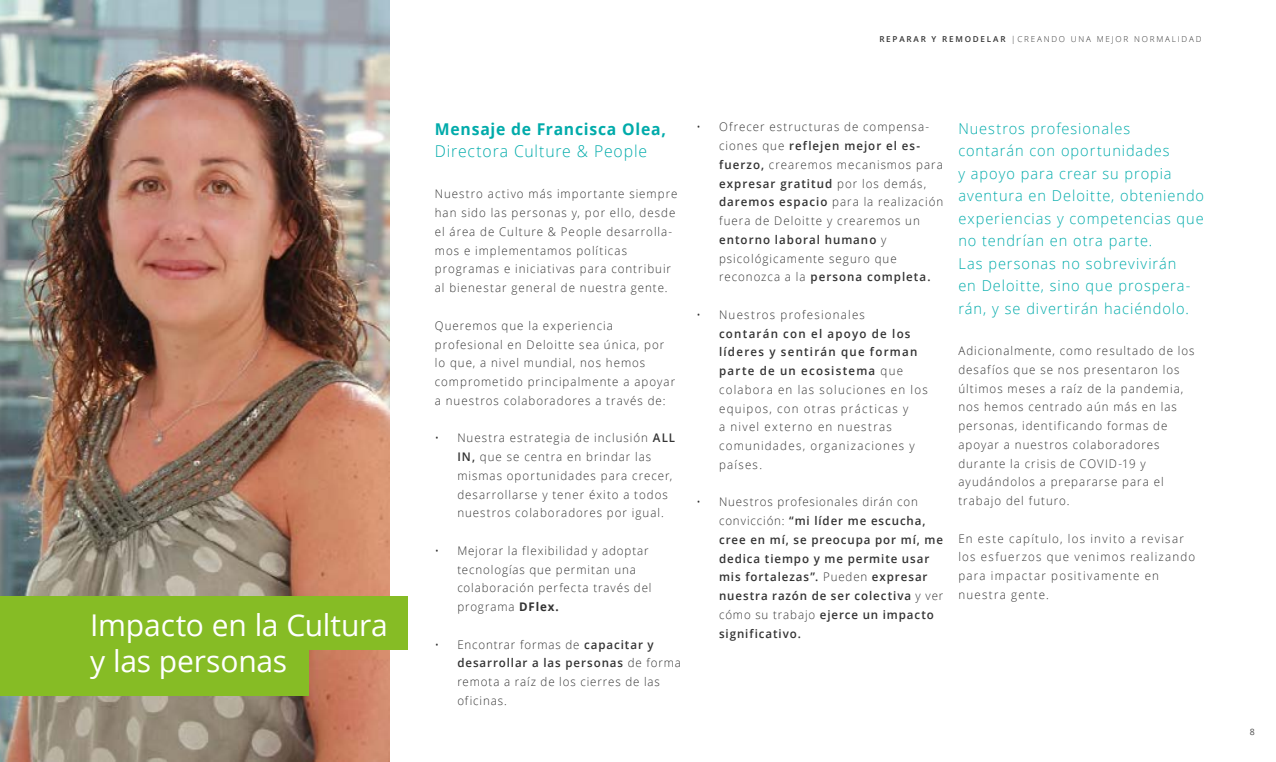
<style>
.page{position:relative;width:1276px;height:762px;background:#fff}
.page>*{position:absolute;margin:0;border:0;box-sizing:border-box;transform-origin:0 0}
.t1{font:30px/36px "Open Sans";letter-spacing:-.01em;color:#fff}
.t2{font:700 16.25px "Open Sans";letter-spacing:.05em;color:#00abaa}
.t3{font:300 16.25px "Open Sans";letter-spacing:.055em;color:#00abaa}
.t4{font:300 15px/22.5px "Open Sans";letter-spacing:.065em;color:#00abaa}
.t5{font:300 11.88px/18.8px "Open Sans";letter-spacing:.09em;color:#333}
.t6{font:300 11.88px/18.8px "Open Sans";letter-spacing:.11em;color:#333}
.t7{font:600 11.88px/18.8px "Open Sans";letter-spacing:.08em;color:#333}
.t8{font:8.75px "Open Sans";color:#4d4d4d}
.t9{font:300 8.12px "Open Sans";letter-spacing:.22em;color:#333}
.s1{font-weight:600}
.s2{font-weight:700}
.s3{font-weight:300}
</style>
<div class="page">
<img style="left:0;top:0;width:390px;height:762px">
<div style="left:0;top:596px;width:407px;height:53px;background:#86bc25"></div>
<div style="left:0;top:642px;width:308px;height:54px;background:#86bc25"></div>
<h1 class="t1" style="left:90px;top:606px;width:299px">Impacto en la Cultura y las personas</h1>
<p class="t9" style="left:879px;top:33px;width:324px"><span class="s1">REPARAR Y REMODELAR</span> |CREANDO UNA MEJOR NORMALIDAD</p>
<h2 class="t2" style="left:435px;top:117px;width:233px">Mensaje de Francisca Olea,</h2>
<h2 class="t3" style="left:435px;top:140px;width:214px">Directora Culture &amp; People</h2>
<p class="t5" style="left:435px;top:184px;width:244px">Nuestro activo más importante siempre han sido las personas y, por ello, desde el área de Culture &amp; People desarrolla&shy;mos e implementamos políticas programas e iniciativas para contribuir al bienestar general de nuestra gente.</p>
<p class="t5" style="left:435px;top:316px;width:242px">Queremos que la experiencia profesional en Deloitte sea única, por lo que, a nivel mundial, nos hemos comprometido principalmente a apoyar a nuestros colaboradores a través de:</p>
<p class="t5" style="left:457px;top:428px;width:219px;text-indent:-22px">• Nuestra estrategia de inclusión <span class="s1">ALL IN,</span> que se centra en brindar las mismas oportunidades para crecer, desarrollarse y tener éxito a todos nuestros colaboradores por igual.</p>
<p class="t5" style="left:457px;top:541px;width:196px;text-indent:-22px">• Mejorar la flexibilidad y adoptar tecnologías que permitan una colaboración perfecta través del programa <span class="s2">DFlex.</span></p>
<p class="t5" style="left:457px;top:634px;width:225px;text-indent:-22px">• Encontrar formas de <span class="s1">capacitar y desarrollar a las personas</span> de forma remota a raíz de los cierres de las oficinas.</p>
<p class="t5" style="left:719px;top:117px;width:226px;text-indent:-23px">• Ofrecer estructuras de compensa&shy;ciones que <span class="s1">reflejen mejor el es&shy;fuerzo,</span> crearemos mecanismos para <span class="s1">expresar gratitud</span> por los demás, <span class="s1">daremos espacio</span> para la realización fuera de Deloitte y crearemos un <span class="s1">entorno laboral humano</span> y psicológicamente seguro que reconozca a la <span class="s1">persona completa.</span></p>
<p class="t5" style="left:696px;top:305px;width:170px">• Nuestros profesionales</p>
<p class="t6" style="left:719px;top:324px;width:210px"><span class="s1">contarán con el apoyo de los líderes y sentirán que forman parte de un ecosistema</span> que colabora en las soluciones en los equipos, con otras prácticas y<br>a nivel externo en nuestras comunidades, organizaciones y países.</p>
<p class="t7" style="left:719px;top:492px;width:226px;text-indent:-22px"><span class="s3">• Nuestros profesionales dirán con convicción:</span> “mi líder me escucha, cree en mí, se preocupa por mí, me dedica tiempo y me permite usar mis fortalezas”. <span class="s3">Pueden</span> expresar nuestra razón de ser colectiva <span class="s3">y ver cómo su trabajo</span> ejerce un impacto significativo.</p>
<p class="t4" style="left:958px;top:117px;width:247px">Nuestros profesionales<br>contarán con oportunidades<br>y apoyo para crear su propia aventura en Deloitte, obteniendo experiencias y competencias que no tendrían en otra parte.<br>Las personas no sobrevivirán<br>en Deloitte, sino que prospera&shy;rán, y se divertirán haciéndolo.</p>
<p class="t5" style="left:958px;top:341px;width:238px">Adicionalmente, como resultado de los desafíos que se nos presentaron los últimos meses a raíz de la pandemia, nos hemos centrado aún más en las personas, identificando formas de apoyar a nuestros colaboradores durante la crisis de COVID-19 y ayudándolos a prepararse para el trabajo del futuro.</p>
<p class="t6" style="left:958px;top:528px;width:238px">En este capítulo, los invito a revisar los esfuerzos que venimos realizando para impactar positivamente en nuestra gente.</p>
<p class="t8" style="left:1249px;top:726px;width:7px">8</p>
</div>
